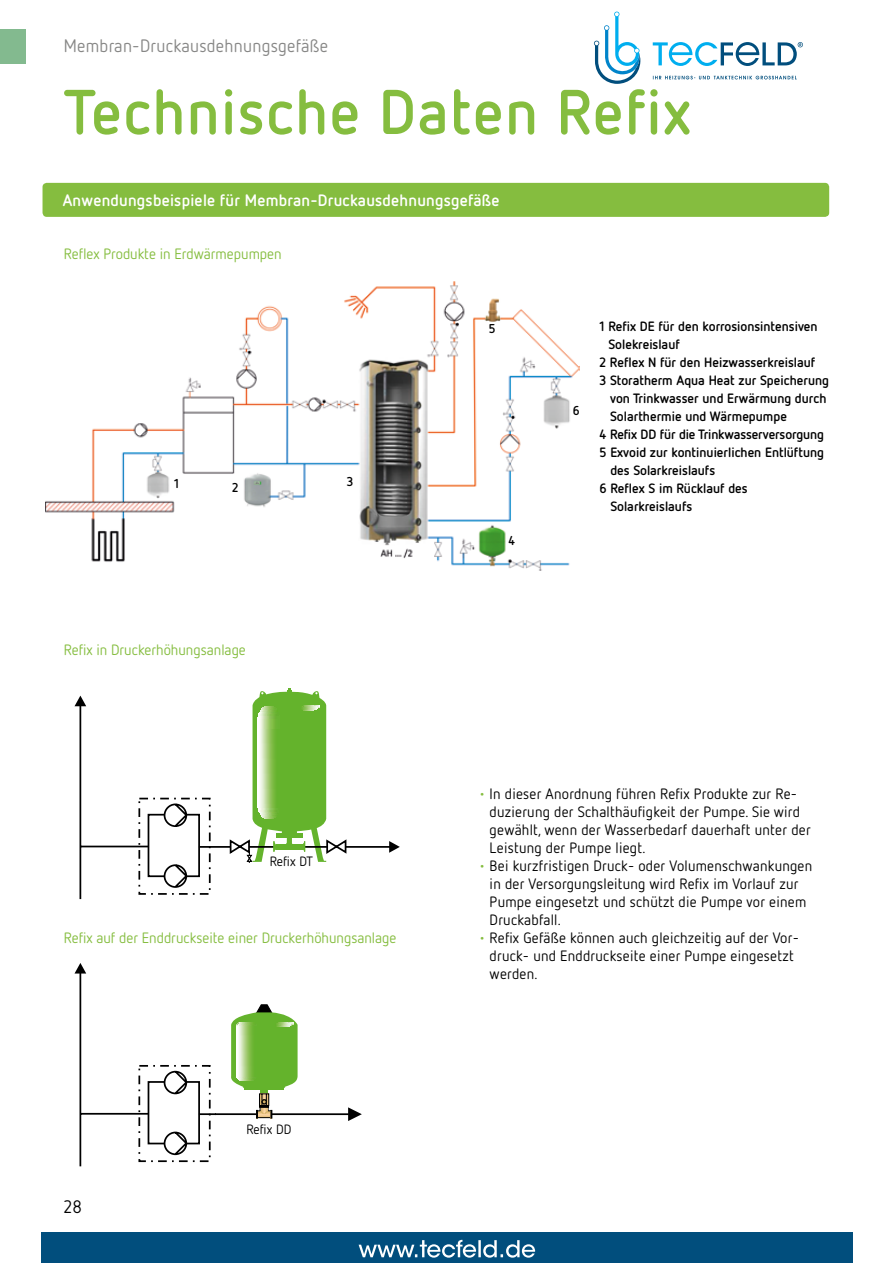
<style>
.page{position:relative;width:893px;height:1263px;background:#fff}
.page>*{position:absolute;margin:0;border:0;box-sizing:border-box;transform-origin:0 0}
.t1{font:700 63px "Netto OT";letter-spacing:.025em;color:#85bd3f}
.t2{font:18px "Netto OT";letter-spacing:.015em;color:#878786}
.t3{font:18px "Netto OT";color:#000}
.t4{font:700 16.5px "Netto OT";letter-spacing:.015em;color:#fff}
.t5{font:15px/18px "Netto OT";letter-spacing:.015em;color:#000}
.t6{font:15px "Netto OT";color:#85bd3f}
.t7{font:700 13.5px "Netto OT";color:#000}
.t8{font:13.5px "Netto OT";color:#000}
.t9{font:700 12.9px "Netto OT";color:#000}
.s1{color:#85bd3f}
</style>
<div class="page">
<div style="left:0;top:30px;width:26px;height:34px;background:#83ba8f"></div>
<div style="left:43px;top:183px;width:786px;height:34px;background:#85bd3f;border-radius:4px"></div>
<div style="left:138px;top:798px;width:73px;height:97px;border:2px dashed #000"></div>
<div style="left:148px;top:814px;width:52px;height:63px;border:2px solid #000"></div>
<svg style="left:75px;top:696px;width:114px;height:204px"></svg>
<hr style="left:304px;top:846px;width:86px;height:2px;background:#000">
<svg style="left:389px;top:841px;width:11px;height:12px"></svg>
<hr style="left:199px;top:846px;width:75px;height:2px;background:#000">
<svg style="left:228px;top:688px;width:119px;height:175px"></svg>
<div style="left:148px;top:1081px;width:52px;height:63px;border:2px solid #000"></div>
<svg style="left:75px;top:963px;width:114px;height:204px"></svg>
<svg style="left:199px;top:1113px;width:16px;height:2px"></svg>
<hr style="left:215px;top:1113px;width:134px;height:2px;background:#000">
<svg style="left:348px;top:1107px;width:14px;height:14px"></svg>
<svg style="left:230px;top:1004px;width:68px;height:114px"></svg>
<img style="left:45px;top:281px;width:534px;height:290px">
<svg style="left:653px;top:76px;width:144px;height:3px"></svg>
<svg style="left:653px;top:42px;width:150px;height:24px"></svg>
<svg style="left:594px;top:12px;width:46px;height:72px"></svg>
<div style="left:41px;top:1232px;width:811px;height:31px;background:#014e7d"></div>
<svg style="left:359px;top:1240px;width:176px;height:18px"></svg>
<p class="t2" style="left:64px;top:35px;width:266px">Membran-Druckausdehnungsgefäße</p>
<h1 class="t1" style="left:64px;top:72px;width:629px">Technische Daten Refix</h1>
<p class="t4" style="left:63px;top:189px;width:438px">Anwendungsbeispiele für Membran-Druckausdehnungsgefäße</p>
<p class="t6" style="left:64px;top:244px;width:219px">Reflex Produkte in Erdwärmepumpen</p>
<p class="t9" style="left:174px;top:475px;width:6px">1</p>
<p class="t9" style="left:232px;top:479px;width:8px">2</p>
<p class="t6" style="left:64px;top:640px;width:184px">Refix in Druckerhöhungsanlage</p>
<p class="t9" style="left:347px;top:473px;width:8px">3</p>
<p class="t8" style="left:270px;top:853px;width:45px">Refix DT</p>
<p class="t6" style="left:64px;top:928px;width:334px">Refix auf der Enddruckseite einer Druckerhöhungsanlage</p>
<p class="t3" style="left:64px;top:1195px;width:20px">28</p>
<p class="t8" style="left:246px;top:1121px;width:47px">Refix DD</p>
<p class="t9" style="left:489px;top:320px;width:8px">5</p>
<p class="t9" style="left:509px;top:532px;width:8px">4</p>
<p class="t9" style="left:573px;top:402px;width:8px">6</p>
<p class="t7" style="left:600px;top:317px;width:220px">1 Refix DE für den korrosionsintensiven</p>
<p class="t7" style="left:608px;top:335px;width:73px">Solekreislauf</p>
<p class="t7" style="left:600px;top:353px;width:217px">2 Reflex N für den Heizwasserkreislauf</p>
<p class="t7" style="left:600px;top:371px;width:231px">3 Storatherm Aqua Heat zur Speicherung</p>
<p class="t7" style="left:610px;top:389px;width:218px">von Trinkwasser und Erwärmung durch</p>
<p class="t7" style="left:610px;top:407px;width:178px">Solarthermie und Wärmepumpe</p>
<p class="t7" style="left:600px;top:425px;width:226px">4 Refix DD für die Trinkwasserversorgung</p>
<p class="t7" style="left:600px;top:443px;width:226px">5 Exvoid zur kontinuierlichen Entlüftung</p>
<p class="t7" style="left:610px;top:461px;width:106px">des Solarkreislaufs</p>
<p class="t7" style="left:600px;top:479px;width:150px">6 Reflex S im Rücklauf des</p>
<p class="t7" style="left:610px;top:497px;width:83px">Solarkreislaufs</p>
<p class="t5" style="left:490px;top:784px;width:323px;text-indent:-11px"><span class="s1">•</span> In dieser Anordnung führen Refix Produkte zur Re&shy;duzierung der Schalthäufigkeit der Pumpe. Sie wird gewählt, wenn der Wasserbedarf dauerhaft unter der Leistung der Pumpe liegt.</p>
<p class="t5" style="left:490px;top:856px;width:324px;text-indent:-11px"><span class="s1">•</span> Bei kurzfristigen Druck- oder Volumenschwankungen in der Versorgungsleitung wird Refix im Vorlauf zur Pumpe eingesetzt und schützt die Pumpe vor einem Druckabfall.</p>
<p class="t5" style="left:490px;top:928px;width:311px;text-indent:-11px"><span class="s1">•</span> Refix Gefäße können auch gleichzeitig auf der Vor&shy;druck- und Enddruckseite einer Pumpe eingesetzt werden.</p>
</div>
